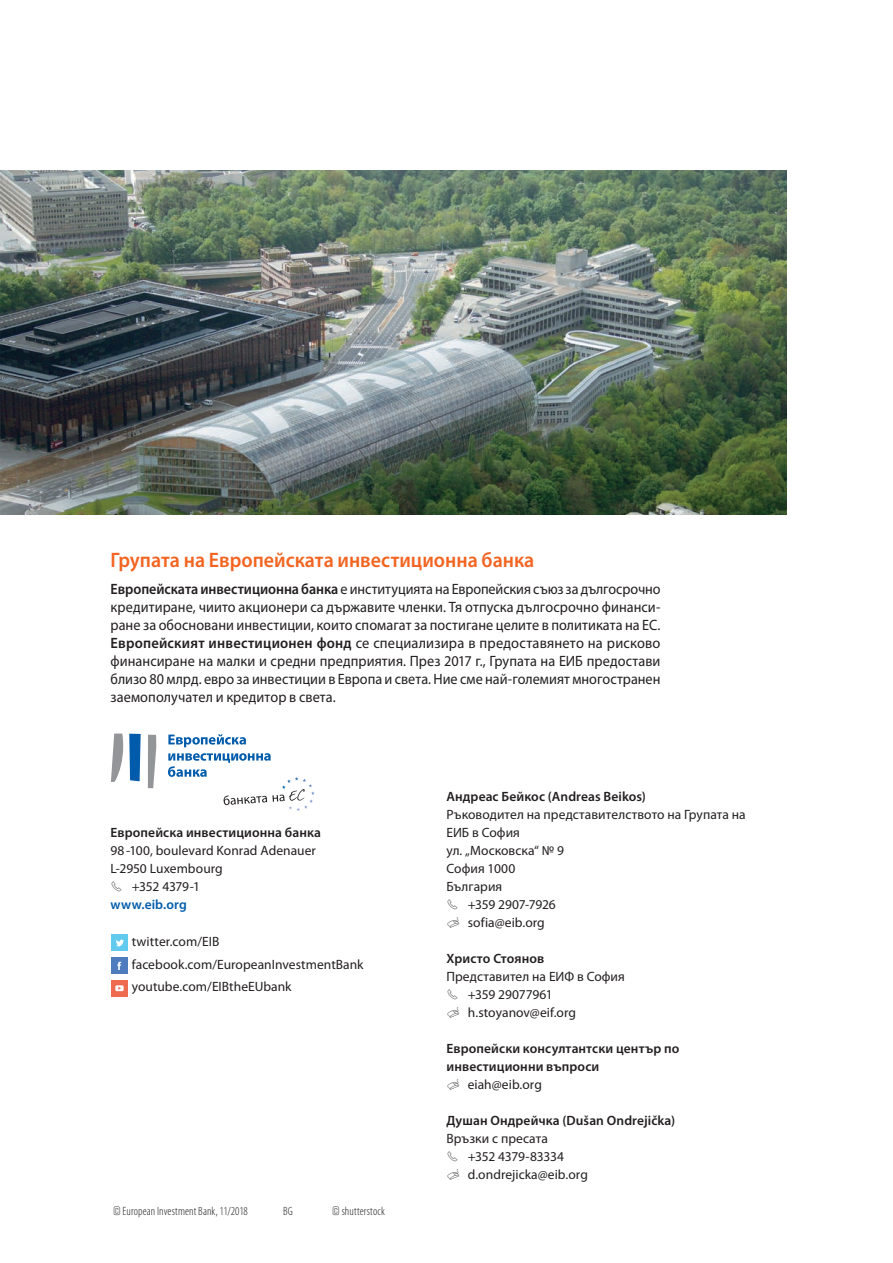
<style>
.page{position:relative;width:893px;height:1263px;background:#fff}
.page>*{position:absolute;margin:0;border:0;box-sizing:border-box;transform-origin:0 0}
.t1{font:600 21px "Myriad Pro";color:#f36421;scale:.95 1}
.t2{font:15px/18px "Myriad Pro";letter-spacing:.005em;color:#231f20;text-align:justify;scale:.94 1}
.t3{font:13.5px/18px "Myriad Pro";letter-spacing:.005em;color:#231f20}
.t4{font:600 13.5px/18px "Myriad Pro";letter-spacing:.01em;color:#231f20}
.t5{font:600 13.5px/18px "Myriad Pro";letter-spacing:.01em;color:#015bab}
.t6{font:300 condensed 12px "Myriad Pro";letter-spacing:.01em;color:#231f20}
.s1{font-weight:600}
.s2{color:#231f20}
.s3{font-weight:400;color:#231f20}
.s4{font-family:"Rift";font-stretch:normal}
</style>
<div class="page">
<svg style="left:111px;top:733px;width:12px;height:49px"></svg>
<svg style="left:129px;top:734px;width:12px;height:47px"></svg>
<svg style="left:148px;top:735px;width:8px;height:53px"></svg>
<svg style="left:168px;top:734px;width:78px;height:13px"></svg>
<svg style="left:168px;top:753px;width:147px;height:58px"></svg>
<div style="left:112px;top:934px;width:16px;height:17px;background:#61caee"></div>
<svg style="left:116px;top:940px;width:8px;height:6px"></svg>
<div style="left:111px;top:958px;width:17px;height:16px;background:#4e7cbe"></div>
<svg style="left:117px;top:962px;width:4px;height:8px"></svg>
<div style="left:111px;top:980px;width:17px;height:16px;background:#ee6b50"></div>
<svg style="left:115px;top:985px;width:9px;height:6px"></svg>
<img style="left:0;top:170px;width:787px;height:344px">
<h1 class="t1" style="left:111px;top:548px;width:448px">Групата на Европейската инвестиционна банка</h1>
<p class="t2" style="left:111px;top:580px;width:587px"><span class="s1">Европейската инвестиционна банка</span> е институцията на Европейския съюз за дългосрочно кредитиране, чиито акционери са държавите членки. Тя отпуска дългосрочно финанси&shy;ране за обосновани инвестиции, които спомагат за постигане целите в политиката на ЕС.<br><span class="s1">Европейският инвестиционен фонд</span> се специализира в предоставянето на рисково финансиране на малки и средни предприятия. През 2017 г., Групата на ЕИБ предостави близо 80 млрд. евро за инвестиции в Европа и света. Ние сме най-големият многостранен заемополучател и кредитор в света.</p>
<p class="t4" style="left:111px;top:824px;width:212px">Европейска инвестиционна банка</p>
<p class="t3" style="left:111px;top:842px;width:207px">98-100, boulevard Konrad Adenauer<br>L-2950 Luxembourg</p>
<p class="t5" style="left:111px;top:878px;width:91px"><span class="s2">✓</span> <span class="s3">+352 4379-1 </span>www.eib.org</p>
<p class="t3" style="left:132px;top:931px;width:233px;line-height:22.2px">twitter.com/EIB facebook.com/EuropeanInvestmentBank youtube.com/EIBtheEUbank</p>
<p class="t6" style="left:113px;top:1204px;width:136px"><span class="s4">©</span> European Investment Bank, 11/2018</p>
<p class="t6" style="left:283px;top:1204px;width:11px">BG</p>
<p class="t6" style="left:332px;top:1204px;width:54px"><span class="s4">©</span> shutterstock</p>
<p class="t4" style="left:446px;top:788px;width:201px">Андреас Бейкос (Andreas Beikos)</p>
<p class="t3" style="left:446px;top:806px;width:301px">Ръководител на представителството на Групата на<br>ЕИБ в София<br>ул. „Московска“ № 9<br>София 1000<br>България</p>
<p class="t3" style="left:468px;top:896px;width:89px;text-indent:-21px">✓ +359 2907-7926 sofia@eib.org</p>
<p class="t4" style="left:446px;top:950px;width:99px">Христо Стоянов</p>
<p class="t3" style="left:446px;top:968px;width:180px">Представител на ЕИФ в София</p>
<p class="t3" style="left:468px;top:986px;width:110px;text-indent:-21px">✓ +359 29077961 h.stoyanov@eif.org</p>
<p class="t4" style="left:446px;top:1040px;width:234px">Европейски консултантски център по инвестиционни въпроси</p>
<p class="t3" style="left:468px;top:1076px;width:76px">eiah@eib.org</p>
<p class="t4" style="left:446px;top:1112px;width:230px">Душан Ондрейчка (Dušan Ondrejička)</p>
<p class="t3" style="left:446px;top:1130px;width:103px">Връзки с пресата</p>
<p class="t3" style="left:468px;top:1148px;width:122px;text-indent:-21px">✓ +352 4379-83334 d.ondrejicka@eib.org</p>
</div>
